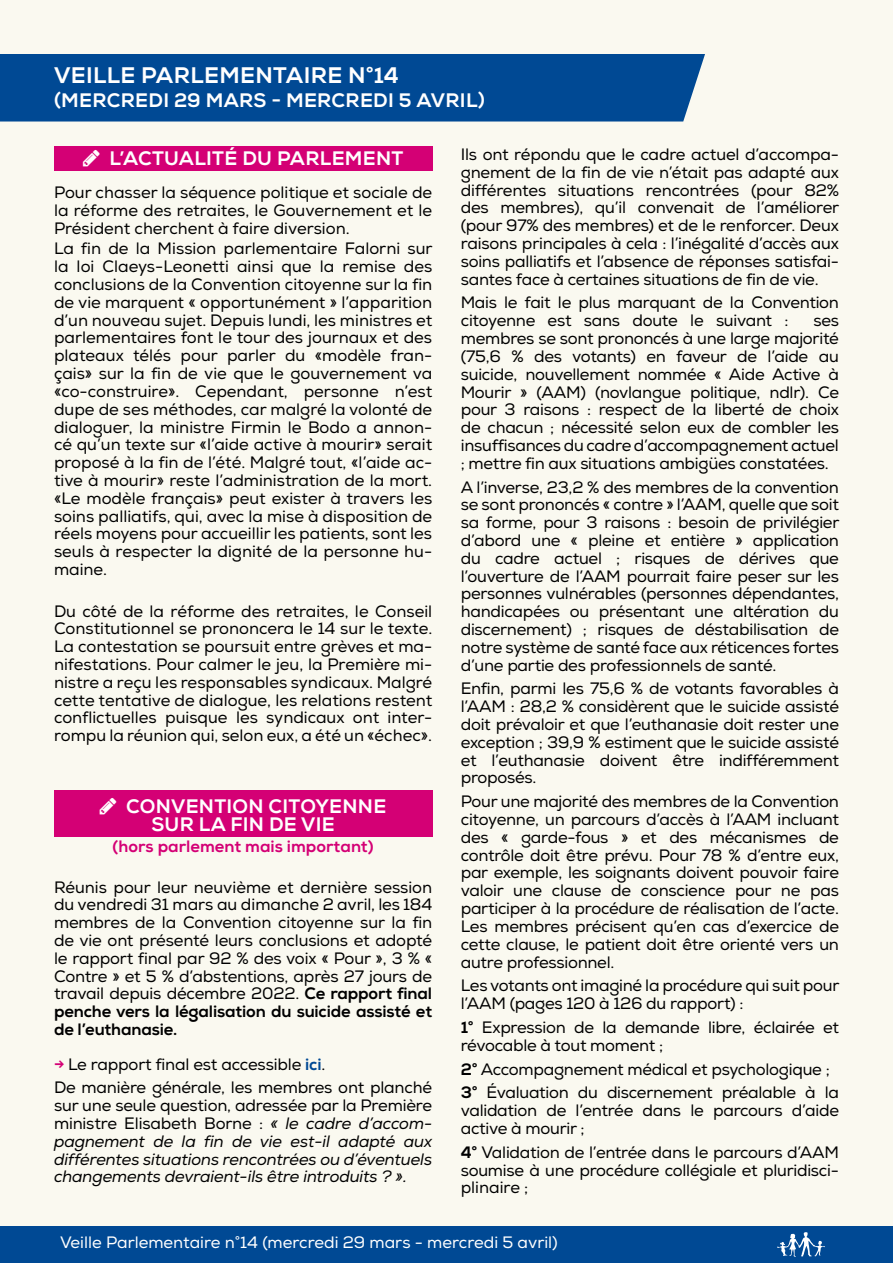
<style>
.page{position:relative;width:893px;height:1263px;background:#faf9f0}
.page>*{position:absolute;margin:0;border:0;box-sizing:border-box;transform-origin:0 0}
.t1{font:800 22.5px "Nexa";letter-spacing:.015em;color:#fff}
.t2{font:800 19.5px/18px "Nexa";letter-spacing:.015em;color:#fff}
.t3{font:16.5px/17.9px "Nexa";letter-spacing:-.015em;color:#000;text-align:justify}
.t4{font:italic 16.5px/17.9px "Nexa";letter-spacing:-.01em;color:#000;text-align:justify}
.t5{font:16.5px "Nexa";color:#fff}
.t6{font:800 16.5px "Nexa";color:#d40075}
.s1{font-weight:800}
.s2{font-weight:800;color:#d40075}
.s3{font-weight:800;color:#004994}
.s4{font-style:normal}
</style>
<div class="page">
<div style="left:0;top:1225px;width:893px;height:38px;background:#004994"></div>
<svg style="left:777px;top:1232px;width:48px;height:25px"></svg>
<div style="left:54px;top:790px;width:378px;height:47px;background:#d40075"></div>
<div style="left:54px;top:146px;width:378px;height:25px;background:#d40075"></div>
<div style="left:0;top:54px;width:705px;height:68px;background:#004994"></div>
<h1 class="t1" style="left:54px;top:62px;width:346px">VEILLE PARLEMENTAIRE N°14</h1>
<p class="t2" style="left:54px;top:92px;width:432px">(MERCREDI 29 MARS - MERCREDI 5 AVRIL)</p>
<p class="t2" style="left:110px;top:150px;width:295px">L’ACTUALITÉ DU PARLEMENT</p>
<p class="t3" style="left:54px;top:184px;width:380px">Pour chasser la séquence politique et sociale de la réforme des retraites, le Gouvernement et le Président cherchent à faire diversion.</p>
<p class="t3" style="left:54px;top:240px;width:380px">La fin de la Mission parlementaire Falorni sur la loi Claeys-Leonetti ainsi que la remise des conclusions de la Convention citoyenne sur la fin de vie marquent « opportunément » l’apparition d’un nouveau sujet. Depuis lundi, les ministres et parlementaires font le tour des journaux et des plateaux télés pour parler du «modèle fran&shy;çais» sur la fin de vie que le gouvernement va «co-construire». Cependant, personne n’est dupe de ses méthodes, car malgré la volonté de dialoguer, la ministre Firmin le Bodo a annon&shy;cé qu’un texte sur «l’aide active à mourir» serait proposé à la fin de l’été. Malgré tout, «l’aide ac&shy;tive à mourir» reste l’administration de la mort. «Le modèle français» peut exister à travers les soins palliatifs, qui, avec la mise à disposition de réels moyens pour accueillir les patients, sont les seuls à respecter la dignité de la personne hu&shy;maine.</p>
<p class="t3" style="left:54px;top:602px;width:380px">Du côté de la réforme des retraites, le Conseil Constitutionnel se prononcera le 14 sur le texte.<br>La contestation se poursuit entre grèves et ma&shy;nifestations. Pour calmer le jeu, la Première mi&shy;nistre a reçu les responsables syndicaux. Malgré cette tentative de dialogue, les relations restent conflictuelles puisque les syndicaux ont inter&shy;rompu la réunion qui, selon eux, a été un «échec».</p>
<p class="t2" style="left:151px;top:798px;width:236px;text-indent:-25px">CONVENTION CITOYENNE<br>SUR LA FIN DE VIE</p>
<p class="t6" style="left:113px;top:836px;width:263px">(hors parlement mais important)</p>
<p class="t3" style="left:54px;top:878px;width:380px">Réunis pour leur neuvième et dernière session du vendredi 31 mars au dimanche 2 avril, les 184 membres de la Convention citoyenne sur la fin de vie ont présenté leurs conclusions et adopté le rapport final par 92 % des voix « Pour », 3 % « Contre » et 5 % d’abstentions, après 27 jours de travail depuis décembre 2022. <span class="s1">Ce rapport final penche vers la légalisation du suicide assisté et de l’euthanasie.</span></p>
<p class="t3" style="left:54px;top:1052px;width:380px;line-height:23.9px"><span class="s2">→</span> Le rapport final est accessible <span class="s3">ici</span>.<br>De manière générale, les membres ont planché</p>
<p class="t4" style="left:54px;top:1097px;width:380px"><span class="s4">sur une seule question, adressée par la Première ministre Elisabeth Borne :</span> « le cadre d’accom&shy;pagnement de la fin de vie est-il adapté aux différentes situations rencontrées ou d’éventuels changements devraient-ils être introduits ? ».</p>
<p class="t3" style="left:461px;top:146px;width:380px">Ils ont répondu que le cadre actuel d’accompa&shy;gnement de la fin de vie n’était pas adapté aux différentes situations rencontrées (pour 82% des membres), qu’il convenait de l’améliorer (pour 97% des membres) et de le renforcer. Deux raisons principales à cela : l’inégalité d’accès aux soins palliatifs et l’absence de réponses satisfai&shy;santes face à certaines situations de fin de vie.</p>
<p class="t3" style="left:461px;top:294px;width:380px">Mais le fait le plus marquant de la Convention citoyenne est sans doute le suivant :</p>
<p class="t3" style="left:461px;top:312px;width:380px;text-indent:353px">ses membres se sont prononcés à une large majorité (75,6 % des votants) en faveur de l’aide au suicide, nouvellement nommée « Aide Active à Mourir » (AAM) (novlangue politique, ndlr). Ce pour 3 raisons : respect de la liberté de choix de chacun ; nécessité selon eux de combler les insuffisances du cadre d’accompagnement actuel ; mettre fin aux situations ambigües constatées.</p>
<p class="t3" style="left:461px;top:478px;width:380px">A l’inverse, 23,2 % des membres de la convention se sont prononcés « contre » l’AAM, quelle que soit sa forme, pour 3 raisons : besoin de privilégier d’abord une « pleine et entière » application du cadre actuel ; risques de dérives que l’ouverture de l’AAM pourrait faire peser sur les personnes vulnérables (personnes dépendantes, handicapées ou présentant une altération du discernement) ; risques de déstabilisation de notre système de santé face aux réticences fortes d’une partie des professionnels de santé.</p>
<p class="t3" style="left:461px;top:680px;width:380px">Enfin, parmi les 75,6 % de votants favorables à l’AAM : 28,2 % considèrent que le suicide assisté doit prévaloir et que l’euthanasie doit rester une exception ; 39,9 % estiment que le suicide assisté et l’euthanasie doivent être indifféremment proposés.</p>
<p class="t3" style="left:461px;top:793px;width:380px">Pour une majorité des membres de la Convention citoyenne, un parcours d’accès à l’AAM incluant des « garde-fous » et des mécanismes de contrôle doit être prévu. Pour 78 % d’entre eux, par exemple, les soignants doivent pouvoir faire valoir une clause de conscience pour ne pas participer à la procédure de réalisation de l’acte.<br>Les membres précisent qu’en cas d’exercice de cette clause, le patient doit être orienté vers un autre professionnel.</p>
<p class="t3" style="left:461px;top:977px;width:380px">Les votants ont imaginé la procédure qui suit pour l’AAM (pages 120 à 126 du rapport) :</p>
<p class="t3" style="left:461px;top:1018px;width:380px"><span class="s1">1°</span> Expression de la demande libre, éclairée et révocable à tout moment ;</p>
<p class="t3" style="left:461px;top:1057px;width:380px;line-height:23.9px"><span class="s1">2°</span> Accompagnement médical et psychologique ;<br><span class="s1">3°</span> Évaluation du discernement préalable à la</p>
<p class="t3" style="left:461px;top:1102px;width:380px">validation de l’entrée dans le parcours d’aide active à mourir ;</p>
<p class="t3" style="left:461px;top:1143px;width:380px"><span class="s1">4°</span> Validation de l’entrée dans le parcours d’AAM soumise à une procédure collégiale et pluridisci&shy;plinaire ;</p>
<p class="t5" style="left:60px;top:1233px;width:499px">Veille Parlementaire n°14 (mercredi 29 mars - mercredi 5 avril)</p>
</div>
